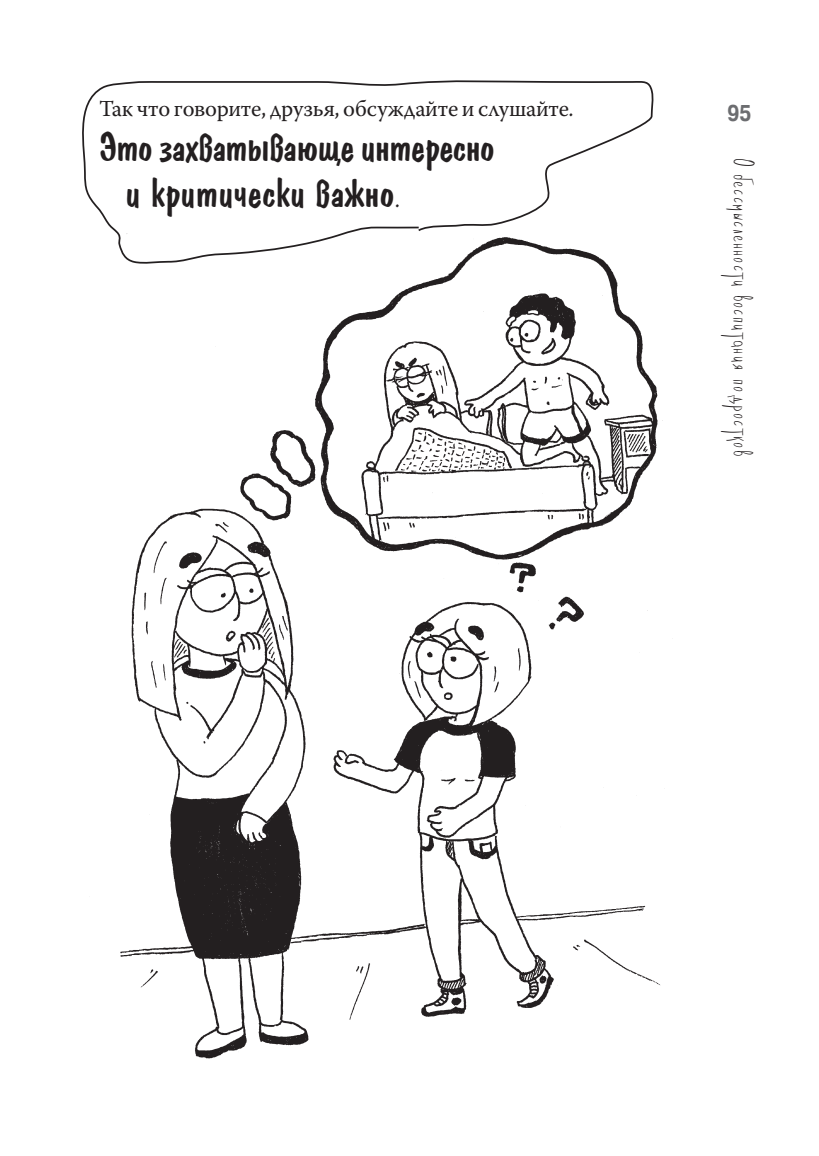
<style>
.page{position:relative;width:819px;height:1156px;background:#fff}
.page>*{position:absolute;margin:0;border:0;box-sizing:border-box;transform-origin:0 0}
.Body_Text{font:42px/45.5px "Domkrat";letter-spacing:-.02em;color:#231f20}
.Body_Text-2{font:22.75px "Warnock Pro";letter-spacing:-.015em;color:#231f20}
.t1{font:700 22.75px "Pragmatica Cond C";color:#6c6d70}
.t2{font:17.5px "Karton";letter-spacing:.11em;color:#231f20;scale:1.07 1}
.s1{font-family:"Warnock Pro";font-size:22.75px}
</style>
<div class="page">
<img style="left:120px;top:264px;width:543px;height:795px">
<svg style="left:82px;top:80px;width:572px;height:184px"></svg>
<p class="Body_Text-2" style="left:99px;top:95px;width:476px">Так что говорите, друзья, обсуждайте и слушайте.</p>
<p class="t1" style="left:727px;top:101px;width:25px">95</p>
<p class="Body_Text" style="left:125px;top:127px;width:370px;text-indent:-26px">Это захватывающе интересно и критически важно<span class="s1">.</span></p>
<p class="t2" style="left:750px;top:159px;width:279px;rotate:90deg">О бессмысленности воспитания подростков</p>
</div>
